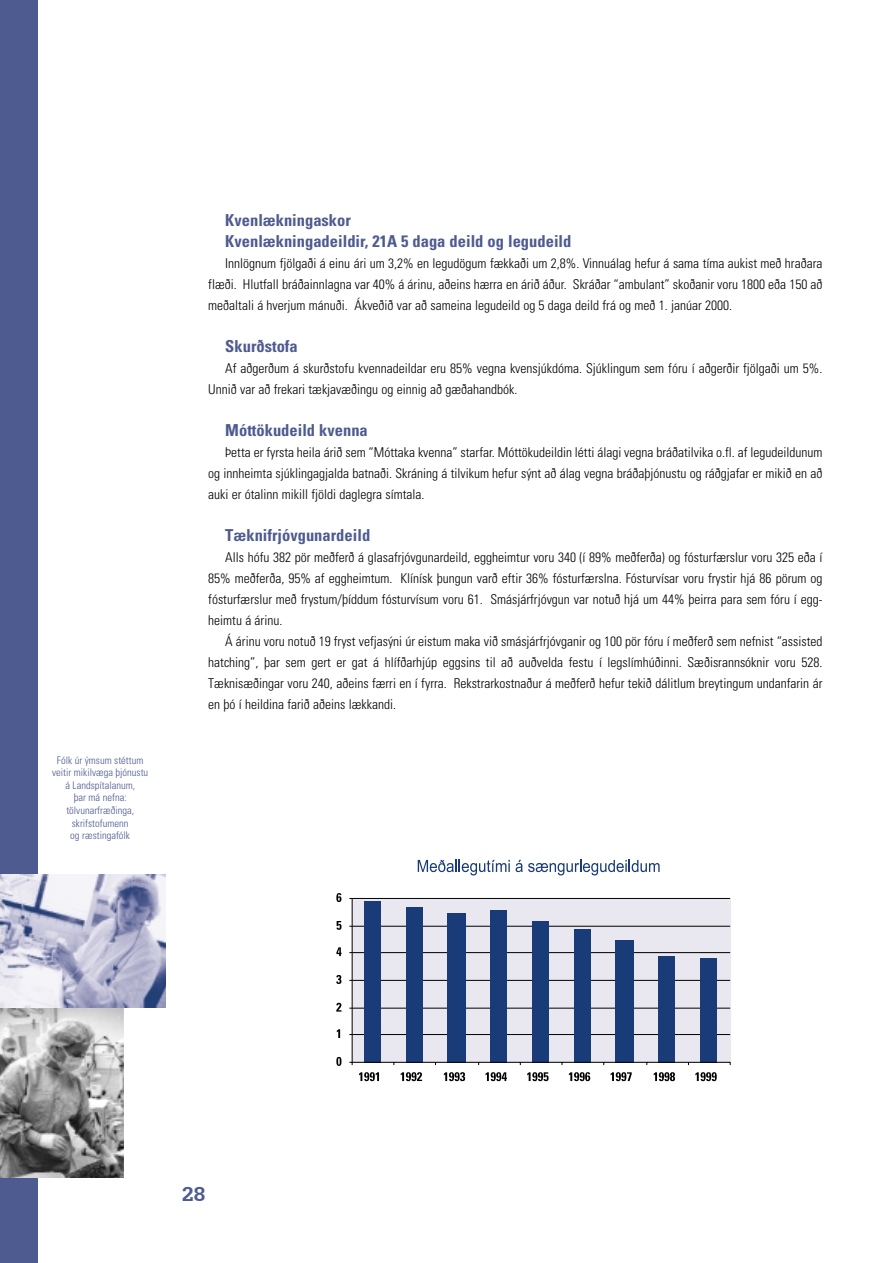
<style>
.page{position:relative;width:887px;height:1263px;background:#fff}
.page>*{position:absolute;margin:0;border:0;box-sizing:border-box;transform-origin:0 0}
.t1{font:21px "URW Egyptienne T Med";color:#4e5b90}
.t2{font:700 condensed 16.5px/21px "Univers";color:#4e5b90}
.t3{font:300 condensed 13.5px/21px "Univers";color:#000;text-align:justify}
.t4{font:300 condensed 10.5px/12.6px "Univers";color:#4e5b90;text-align:center}
</style>
<div class="page">
<div style="left:0;top:0;width:37px;height:1263px;background:#4e5b90"></div>
<img style="left:0;top:1008px;width:124px;height:170px">
<svg style="left:417px;top:860px;width:92px;height:15px"></svg>
<svg style="left:515px;top:860px;width:7px;height:12px"></svg>
<svg style="left:528px;top:860px;width:131px;height:15px"></svg>
<div style="left:352px;top:899px;width:378px;height:164px;background:#e9e7ef"></div>
<hr style="left:352px;top:1034px;width:377px;height:1px;background:#000">
<hr style="left:352px;top:1008px;width:377px;height:1px;background:#000">
<hr style="left:352px;top:980px;width:377px;height:1px;background:#000">
<hr style="left:352px;top:952px;width:377px;height:1px;background:#000">
<hr style="left:352px;top:926px;width:377px;height:1px;background:#000">
<hr style="left:352px;top:898px;width:377px;height:1px;background:#000">
<div style="left:364px;top:902px;width:16px;height:161px;background:#193b77"></div>
<div style="left:405px;top:907px;width:17px;height:156px;background:#193b77"></div>
<div style="left:447px;top:913px;width:18px;height:150px;background:#193b77"></div>
<div style="left:490px;top:910px;width:17px;height:153px;background:#193b77"></div>
<div style="left:532px;top:921px;width:16px;height:142px;background:#193b77"></div>
<div style="left:573px;top:930px;width:17px;height:133px;background:#193b77"></div>
<div style="left:615px;top:941px;width:18px;height:122px;background:#193b77"></div>
<div style="left:658px;top:956px;width:17px;height:107px;background:#193b77"></div>
<div style="left:700px;top:959px;width:16px;height:104px;background:#193b77"></div>
<hr style="left:352px;top:898px;width:1px;height:164px;background:#000">
<hr style="left:352px;top:1062px;width:377px;height:1px;background:#000">
<svg style="left:336px;top:1057px;width:5px;height:9px"></svg>
<svg style="left:336px;top:1029px;width:4px;height:9px"></svg>
<svg style="left:336px;top:1003px;width:5px;height:9px"></svg>
<svg style="left:336px;top:975px;width:5px;height:9px"></svg>
<svg style="left:336px;top:947px;width:5px;height:9px"></svg>
<svg style="left:336px;top:921px;width:5px;height:9px"></svg>
<svg style="left:336px;top:893px;width:5px;height:9px"></svg>
<svg style="left:359px;top:1072px;width:20px;height:9px"></svg>
<svg style="left:400px;top:1072px;width:22px;height:9px"></svg>
<svg style="left:443px;top:1072px;width:22px;height:9px"></svg>
<svg style="left:485px;top:1072px;width:21px;height:9px"></svg>
<svg style="left:527px;top:1072px;width:21px;height:9px"></svg>
<svg style="left:568px;top:1072px;width:22px;height:9px"></svg>
<svg style="left:610px;top:1072px;width:21px;height:9px"></svg>
<svg style="left:653px;top:1072px;width:21px;height:9px"></svg>
<svg style="left:695px;top:1072px;width:21px;height:9px"></svg>
<img style="left:0;top:874px;width:165px;height:134px">
<p class="t4" style="left:52px;top:755px;width:98px">Fólk úr ýmsum stéttum veitir mikilvæga þjónustu á Landspítalanum,<br>þar má nefna: tölvunarfræðinga, skrifstofumenn<br>og ræstingafólk</p>
<p class="t2" style="left:225px;top:211px;width:347px">Kvenlækningaskor<br>Kvenlækningadeildir, 21A 5 daga deild og legudeild</p>
<p class="t3" style="left:208px;top:254px;width:615px;text-indent:17px">Innlögnum fjölgaði á einu ári um 3,2% en legudögum fækkaði um 2,8%. Vinnuálag hefur á sama tíma aukist með hraðara flæði. Hlutfall bráðainnlagna var 40% á árinu, aðeins hærra en árið áður. Skráðar “ambulant” skoðanir voru 1800 eða 150 að meðaltali á hverjum mánuði. Ákveðið var að sameina legudeild og 5 daga deild frá og með 1. janúar 2000.</p>
<p class="t2" style="left:225px;top:337px;width:74px">Skurðstofa</p>
<p class="t3" style="left:208px;top:359px;width:615px;text-indent:17px">Af aðgerðum á skurðstofu kvennadeildar eru 85% vegna kvensjúkdóma. Sjúklingum sem fóru í aðgerðir fjölgaði um 5%.<br>Unnið var að frekari tækjavæðingu og einnig að gæðahandbók.</p>
<p class="t2" style="left:225px;top:421px;width:144px">Móttökudeild kvenna</p>
<p class="t3" style="left:208px;top:443px;width:615px;text-indent:17px">Þetta er fyrsta heila árið sem “Móttaka kvenna” starfar. Móttökudeildin létti álagi vegna bráðatilvika o.fl. af legudeildunum og innheimta sjúklingagjalda batnaði. Skráning á tilvikum hefur sýnt að álag vegna bráðaþjónustu og ráðgjafar er mikið en að auki er ótalinn mikill fjöldi daglegra símtala.</p>
<p class="t2" style="left:225px;top:526px;width:146px">Tæknifrjóvgunardeild</p>
<p class="t3" style="left:208px;top:548px;width:615px;text-indent:17px">Alls hófu 382 pör meðferð á glasafrjóvgunardeild, eggheimtur voru 340 (í 89% meðferða) og fósturfærslur voru 325 eða í 85% meðferða, 95% af eggheimtum. Klínísk þungun varð eftir 36% fósturfærslna. Fósturvísar voru frystir hjá 86 pörum og fósturfærslur með frystum/þíddum fósturvísum voru 61. Smásjárfrjóvgun var notuð hjá um 44% þeirra para sem fóru í egg&shy;heimtu á árinu.</p>
<p class="t3" style="left:208px;top:632px;width:615px;text-indent:17px">Á árinu voru notuð 19 fryst vefjasýni úr eistum maka við smásjárfrjóvganir og 100 pör fóru í meðferð sem nefnist “assisted hatching”, þar sem gert er gat á hlífðarhjúp eggsins til að auðvelda festu í legslímhúðinni. Sæðisrannsóknir voru 528.<br>Tæknisæðingar voru 240, aðeins færri en í fyrra. Rekstrarkostnaður á meðferð hefur tekið dálitlum breytingum undanfarin ár en þó í heildina farið aðeins lækkandi.</p>
<h1 class="t1" style="left:182px;top:1179px;width:25px">28</h1>
</div>
